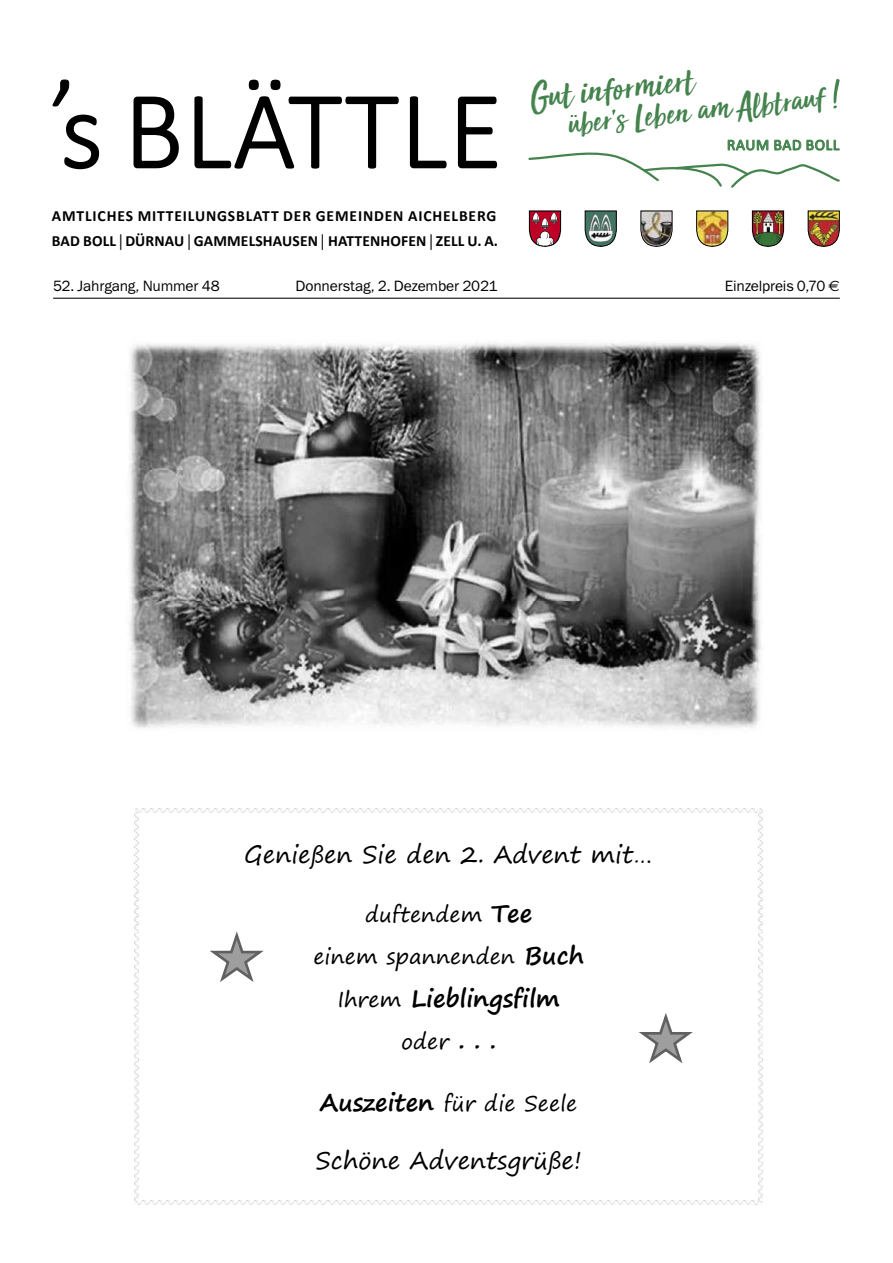
<style>
.page{position:relative;width:893px;height:1263px;background:#fff}
.page>*{position:absolute;margin:0;border:0;box-sizing:border-box;transform-origin:0 0}
.t1{font:300 110.85px "Calibri";letter-spacing:.015em;color:#000}
.t2{font:39.3px "Sun Valley";color:#44834d}
.t3{font:36px "Sun Valley";color:#44834d}
.t4{font:24px "Segoe Print";color:#000}
.t5{font:700 24px "Segoe Print";color:#000}
.t6{font:21.3px/42.5px "Segoe Print";color:#000;text-align:center}
.t7{font:700 15.6px/24.5px "Calibri";letter-spacing:.045em;color:#000}
.t8{font:15.6px "Calibri";letter-spacing:.04em;color:#44834d}
.t9{font:15px "Franklin Gothic Book ITC";letter-spacing:-.01em;color:#000}
.s1{font-family:"Frutiger";font-weight:300}
.s2{font-family:"Euro Sans"}
.s3{font-weight:700;font-size:24px}
.s4{font-weight:400;font-size:21.3px}
</style>
<div class="page">
<svg style="left:64px;top:114px;width:36px;height:56px"></svg>
<svg style="left:133px;top:96px;width:46px;height:73px"></svg>
<svg style="left:194px;top:79px;width:205px;height:90px"></svg>
<svg style="left:409px;top:96px;width:38px;height:73px"></svg>
<svg style="left:457px;top:96px;width:41px;height:73px"></svg>
<svg style="left:528px;top:139px;width:312px;height:49px"></svg>
<svg style="left:571px;top:79px;width:269px;height:38px"></svg>
<svg style="left:52px;top:79px;width:18px;height:28px"></svg>
<svg style="left:529px;top:210px;width:32px;height:37px"></svg>
<svg style="left:584px;top:210px;width:33px;height:37px"></svg>
<svg style="left:640px;top:210px;width:33px;height:37px"></svg>
<svg style="left:696px;top:210px;width:33px;height:37px"></svg>
<svg style="left:752px;top:210px;width:32px;height:37px"></svg>
<svg style="left:807px;top:210px;width:33px;height:37px"></svg>
<hr style="left:53px;top:298px;width:787px;height:1px;background:#000">
<img style="left:129px;top:343px;width:632px;height:385px">
<svg style="left:135px;top:809px;width:628px;height:396px"></svg>
<h1 class="t1" style="left:60px;top:62px;width:444px">s BLÄTTLE</h1>
<h2 class="t2" style="left:528px;top:64px;width:165px;rotate:-6deg">Gut informiert</h2>
<h3 class="t3" style="left:565px;top:94px;width:259px;rotate:-6deg">uber s Leben am Albtrauf</h3>
<p class="t8" style="left:727px;top:135px;width:114px">RAUM BAD BOLL</p>
<p class="t7" style="left:52px;top:204px;width:448px">AMTLICHES MITTEILUNGSBLATT DER GEMEINDEN AICHELBERG<br>BAD BOLL <span class="s1">|</span> DÜRNAU <span class="s1">|</span> GAMMELSHAUSEN <span class="s1">|</span> HATTENHOFEN <span class="s1">|</span> ZELL U. A.</p>
<p class="t9" style="left:53px;top:276px;width:168px">52. Jahrgang, Nummer 48</p>
<p class="t9" style="left:295px;top:276px;width:204px">Donnerstag, 2. Dezember 2021</p>
<p class="t9" style="left:725px;top:276px;width:116px">Einzelpreis 0,70 <span class="s2">€</span></p>
<h3 class="t4" style="left:244px;top:833px;width:410px">Genießen Sie den 2. Advent mit…</h3>
<h3 class="t6" style="left:314px;top:893px;width:272px">duftendem <span class="s3">Tee<br></span>einem spannenden <span class="s3">Buch</span></h3>
<h3 class="t5" style="left:338px;top:976px;width:224px"><span class="s4">Ihrem</span> Lieblingsfilm</h3>
<h3 class="t6" style="left:401px;top:1020px;width:96px">oder <span class="s3">. . .</span></h3>
<h3 class="t6" style="left:320px;top:1081px;width:259px"><span class="s3">Auszeiten</span> für die Seele</h3>
<h3 class="t4" style="left:316px;top:1139px;width:268px">Schöne Adventsgrüße!</h3>
</div>
